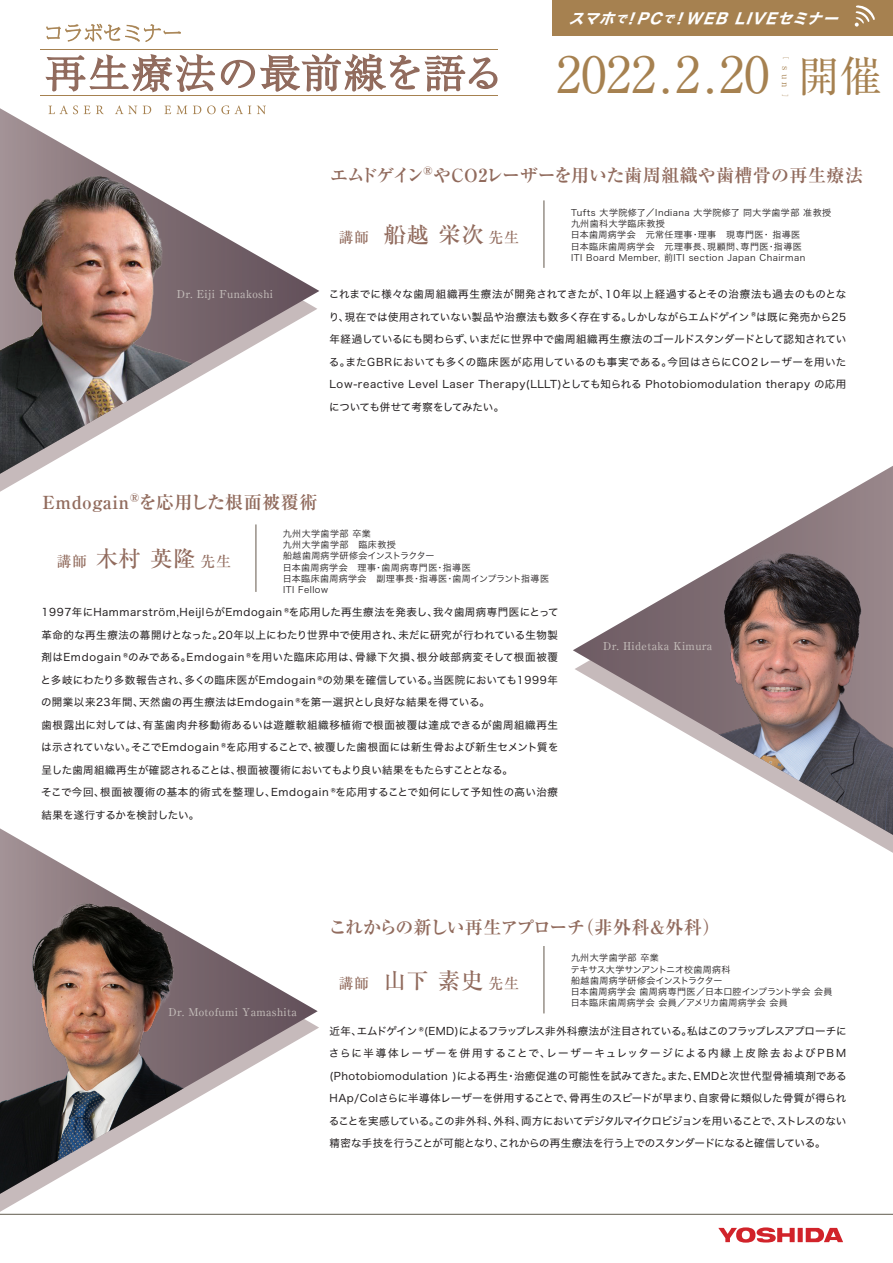
<style>
.page{position:relative;width:893px;height:1263px;background:#fff}
.page>*{position:absolute;margin:0;border:0;box-sizing:border-box;transform-origin:0 0}
.t1{font:49.95px "Ryumin Pr 6 N";color:#a68150}
.t2{font:300 39.45px "Ryumin Pr 6 N";letter-spacing:.025em;color:#916b5d;scale:1.05 1}
.t3{font:700 18px "Ryumin Pr 6 N";color:#916b5d}
.t4{font:700 18px "Ryumin Pr 6 N";letter-spacing:-.045em;color:#916b5d}
.t5{font:700 18px "Ryumin Pr 6 N";letter-spacing:.03em;color:#916b5d}
.t6{font:500 15px "Ryumin Pr 6 N";letter-spacing:.03em;color:#916b5d}
.t7{font:italic 14.85px "Hiragino Sans W7";color:#fff}
.t8{font:500 10.8px "Ryumin Pr 6 N";letter-spacing:.03em;color:#c3bcb9}
.t9{font:10.5px/22.5px "Hiragino Sans W4";letter-spacing:.035em;color:#231f20;text-align:justify}
.t10{font:9.3px "Ryumin Pr 6 N";color:#a68150}
.t11{font:9px/11.2px "Hiragino Sans W3";letter-spacing:.05em;color:#231f20}
.t12{font:9px/11.2px "Hiragino Sans W3";letter-spacing:.03em;color:#231f20}
.s1{font-size:11.1px}
.s2{font-size:42.3px}
.s3{font-size:6.45px}
.s4{font-size:22.5px}
.s5{font-size:9.6px}
</style>
<div class="page">
<hr style="left:40px;top:95px;width:458px;height:1px;background:#a68150">
<hr style="left:40px;top:49px;width:458px;height:1px;background:#a68150">
<svg style="left:0;top:1027px;width:319px;height:187px"></svg>
<svg style="left:0;top:108px;width:319px;height:255px"></svg>
<img style="left:0;top:150px;width:223px;height:324px">
<hr style="left:0;top:1214px;width:893px;height:1px;background:#5f5a4d">
<div style="left:552px;top:0;width:341px;height:36px;background:#a68150"></div>
<svg style="left:855px;top:5px;width:20px;height:22px"></svg>
<div style="left:798px;top:1228px;width:5px;height:14px;background:#d1232a"></div>
<svg style="left:718px;top:1227px;width:77px;height:15px"></svg>
<svg style="left:806px;top:1228px;width:37px;height:14px"></svg>
<svg style="left:573px;top:466px;width:320px;height:254px"></svg>
<img style="left:663px;top:508px;width:230px;height:327px">
<svg style="left:0;top:828px;width:318px;height:366px"></svg>
<img style="left:0;top:861px;width:219px;height:333px">
<svg style="left:44px;top:24px;width:454px;height:109px"></svg>
<h2 class="t2" style="left:45px;top:42px;width:439px">再生療法の最前線を語る</h2>
<h3 class="t7" style="left:568px;top:6px;width:279px">スマホ<span class="s1">で</span>！PC<span class="s1">で</span>！WEBLIVEセミナー</h3>
<h1 class="t1" style="left:556px;top:35px;width:327px">2022.2.20 <span class="s2">開催</span></h1>
<p class="t10" style="left:793px;top:54px;width:48px;rotate:91deg"><span class="s3">［</span> sun <span class="s3">］</span></p>
<h3 class="t3" style="left:330px;top:161px;width:534px">エムドゲイン®やCO2レーザーを用いた歯周組織や歯槽骨の再生療法</h3>
<p class="t8" style="left:177px;top:285px;width:98px">Dr. Eiji Funakoshi</p>
<h3 class="t6" style="left:339px;top:226px;width:182px">講師 <span class="s4">船越 栄次</span>先生</h3>
<p class="t11" style="left:571px;top:206px;width:262px">Tufts 大学院修了／Indiana 大学院修了 同大学歯学部 准教授九州歯科大学臨床教授<br>日本歯周病学会　元常任理事・理事　現専門医・ 指導医<br>日本臨床歯周病学会　元理事長、現顧問、専門医・指導医<br>ITI Board Member, 前ITI section Japan Chairman</p>
<p class="t9" style="left:329px;top:282px;width:519px">これまでに様々な歯周組織再生療法が開発されてきたが、10年以上経過するとその治療法も過去のものとなり、現在では使用されていない製品や治療法も数多く存在する。しかしながらエムドゲイン<span class="s5">®</span>は既に発売から25年経過しているにも関わらず、いまだに世界中で歯周組織再生療法のゴールドスタンダードとして認知されている。またGBRにおいても多くの臨床医が応用しているのも事実である。今回はさらにCO２レーザーを用いたLow-reactive Level Laser Therapy(LLLT)としても知られる Photobiomodulation therapy の応用についても併せて考察をしてみたい。</p>
<h3 class="t5" style="left:43px;top:488px;width:276px">Emdogain®を応用した根面被覆術</h3>
<h3 class="t6" style="left:57px;top:550px;width:176px">講師<span class="s4">木村 英隆</span>先生</h3>
<p class="t11" style="left:283px;top:527px;width:268px">九州大学歯学部 卒業<br>九州大学歯学部　臨床教授<br>船越歯周病学研修会インストラクター<br>日本歯周病学会　理事・歯周病専門医・指導医<br>日本臨床歯周病学会　副理事長・指導医・歯周インプラント指導医<br>ITI Fellow</p>
<p class="t9" style="left:41px;top:600px;width:519px;text-align:left">1997年にHammarström,HeijlらがEmdogain<span class="s5">®</span>を応用した再生療法を発表し、我々歯周病専門医にとって革命的な再生療法の幕開けとなった。20年以上にわたり世界中で使用され、未だに研究が行われている生物製剤はEmdogain<span class="s5">®</span>のみである。Emdogain<span class="s5">®</span>を用いた臨床応用は、骨縁下欠損、根分岐部病変そして根面被覆と多岐にわたり多数報告され、多くの臨床医がEmdogain<span class="s5">®</span>の効果を確信している。当医院においても1999年の開業以来23年間、天然歯の再生療法はEmdogain<span class="s5">®</span>を第一選択とし良好な結果を得ている。<br>歯根露出に対しては、有茎歯肉弁移動術あるいは遊離軟組織移植術で根面被覆は達成できるが歯周組織再生は示されていない。そこでEmdogain<span class="s5">®</span>を応用することで、被覆した歯根面には新生骨および新生セメント質を呈した歯周組織再生が確認されることは、根面被覆術においてもより良い結果をもたらすこととなる。<br>そこで今回、根面被覆術の基本的術式を整理し、Emdogain<span class="s5">®</span>を応用することで如何にして予知性の高い治療結果を遂行するかを検討したい。</p>
<p class="t8" style="left:603px;top:637px;width:111px">Dr. Hidetaka Kimura</p>
<p class="t8" style="left:169px;top:1003px;width:130px">Dr. Motofumi Yamashita</p>
<h3 class="t4" style="left:329px;top:912px;width:393px">これからの新しい再生アプローチ（非外科&amp;外科）</h3>
<h3 class="t6" style="left:339px;top:971px;width:182px">講師 <span class="s4">山下 素史</span>先生</h3>
<p class="t12" style="left:571px;top:952px;width:263px">九州大学歯学部 卒業<br>テキサス大学サンアントニオ校歯周病科<br>船越歯周病学研修会インストラクター<br>日本歯周病学会 歯周病専門医／日本口腔インプラント学会 会員日本臨床歯周病学会 会員／アメリカ歯周病学会 会員</p>
<p class="t9" style="left:329px;top:1019px;width:519px">近年、エムドゲイン<span class="s5">®</span>(EMD)によるフラップレス非外科療法が注目されている。私はこのフラップレスアプローチにさらに半導体レーザーを併用することで、レーザーキュレッタージによる内縁上皮除去およびPBM (Photobiomodulation )による再生・治癒促進の可能性を試みてきた。また、EMDと次世代型骨補填剤であるHAp/Colさらに半導体レーザーを併用することで、骨再生のスピードが早まり、自家骨に類似した骨質が得られることを実感している。この非外科、外科、両方においてデジタルマイクロビジョンを用いることで、ストレスのない精密な手技を行うことが可能となり、これからの再生療法を行う上でのスタンダードになると確信している。</p>
</div>
